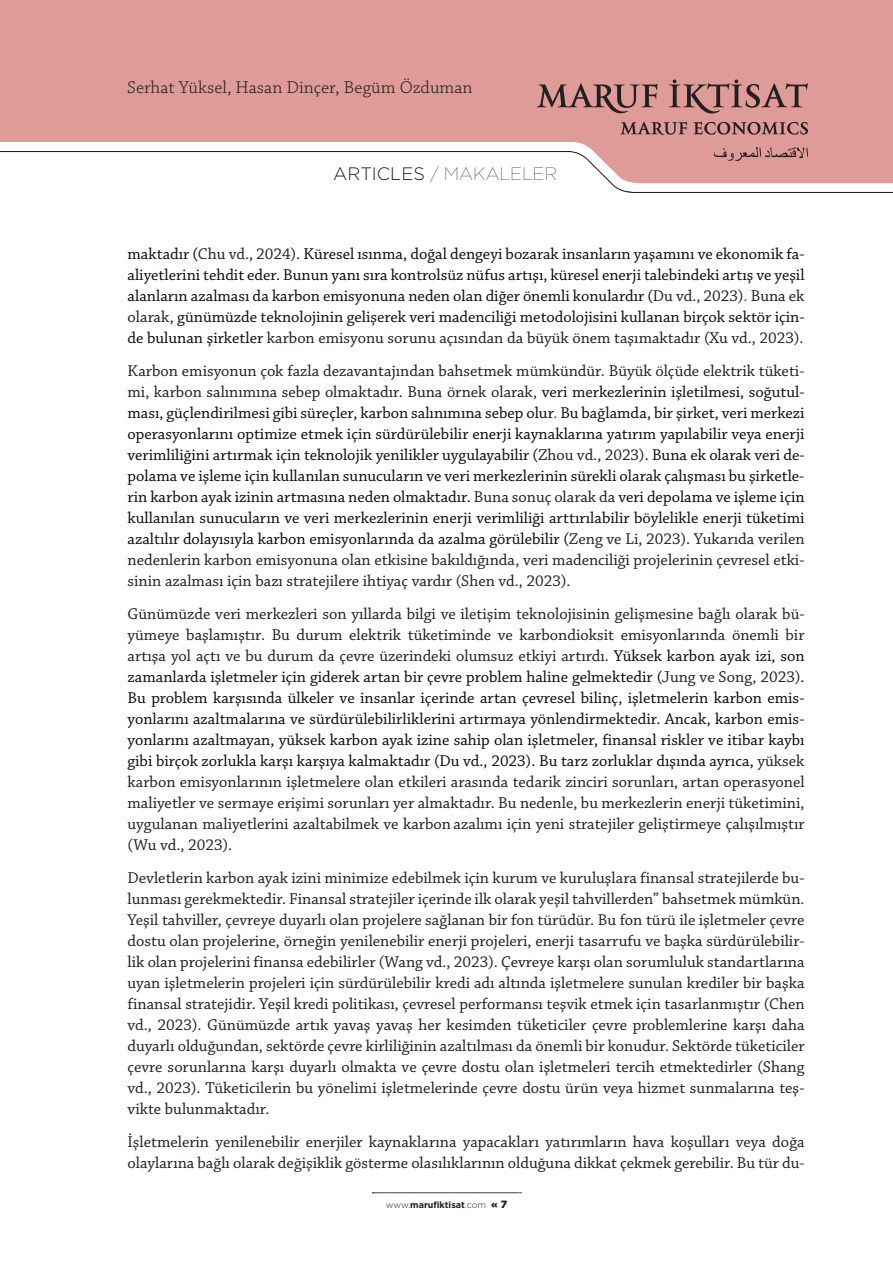
<style>
.page{position:relative;width:893px;height:1263px;background:#fff}
.page>*{position:absolute;margin:0;border:0;box-sizing:border-box;transform-origin:0 0}
.t1{font:18px "Chaparral Pro Light Capt";color:#231f20}
.t2{font:18px "Gotham Thin Tr";color:#231f20}
.t3{font:16.5px/21px "Chaparral Pro";color:#231f20;text-align:justify}
.t4{font:16.5px/21px "Chaparral Pro";color:#0c0c0c;text-align:justify}
.t5{font:9px "Gotham Bold Tr";color:#231f20}
.s1{font-family:"Gotham Light Tr"}
.s2{color:#212121}
.s3{color:#f00}
.s4{color:#231f20}
.s5{color:#0c0c0c}
.s6{font-family:"Gotham Black Tr";font-size:10.5px}
</style>
<div class="page">
<div style="left:0;top:0;width:893px;height:146px;background:#df9b98"></div>
<svg style="left:372px;top:1192px;width:149px;height:1px"></svg>
<svg style="left:537px;top:83px;width:121px;height:30px;background:#ac7978"></svg>
<svg style="left:669px;top:80px;width:139px;height:33px;background:#b47e7c"></svg>
<svg style="left:620px;top:122px;width:67px;height:13px"></svg>
<svg style="left:693px;top:122px;width:115px;height:13px"></svg>
<svg style="left:0;top:146px;width:893px;height:47px"></svg>
<p class="t1" style="left:127px;top:77px;width:347px">Serhat Yüksel, Hasan Dinçer, Begüm Özduman</p>
<p class="t2" style="left:333px;top:165px;width:226px"><span class="s1">ARTICLES</span> / MAKALELER</p>
<p class="t4" style="left:128px;top:244px;width:679px">maktadır (<span class="s2">Chu vd., 2024)</span>. Küresel ısınma, doğal dengeyi bozarak insanların yaşamını ve ekonomik fa&shy;aliyetlerini tehdit eder. Bunun yanı sıra kontrolsüz nüfus artışı, küresel enerji talebindeki artış ve yeşil alanların azalması da karbon emisyonuna neden olan diğer önemli konulardır (<span class="s2">Du vd., 2023)</span><span class="s3">.</span> <span class="s4">Buna ek olarak,</span> günümüzde teknolojinin gelişerek veri madenciliği metodolojisini kullanan birçok sektör için&shy;de bulunan şirketler <span class="s4">karbon emisyonu sorunu açısından da büyük önem taşımaktadır (</span><span class="s2">Xu vd., 2023)</span><span class="s4">.</span></p>
<p class="t4" style="left:128px;top:361px;width:678px"><span class="s4">Karbon emisyonun çok fazla dezavantajından bahsetmek mümkündür. Büyük ölçüde elektrik tüketi&shy;mi, karbon salınımına sebep olmaktadır. Buna örnek olarak,</span> veri merkezlerinin işletilmesi, soğutul&shy;ması, güçlendirilmesi gibi süreçler, karbon salınımına sebep olur<span class="s3">.</span> Bu bağlamda, bir şirket, veri merkezi operasyonlarını optimize etmek için sürdürülebilir enerji kaynaklarına yatırım yapılabilir veya enerji verimliliğini artırmak için teknolojik yenilikler uygulayabilir (<span class="s2">Zhou vd., 2023)</span>. Buna ek olarak veri de&shy;polama ve işleme için kullanılan sunucuların ve veri merkezlerinin sürekli olarak çalışması bu şirketle&shy;rin karbon ayak izinin artmasına neden olmaktadır. <span class="s4">Buna sonuç olarak da</span> veri depolama ve işleme için kullanılan sunucuların ve veri merkezlerinin enerji verimliliği arttırılabilir böylelikle enerji tüketimi azaltılır dolayısıyla karbon emisyonlarında da azalma görülebilir (<span class="s2">Zeng ve Li, 2023)</span>. <span class="s4">Yukarıda verilen nedenlerin karbon emisyonuna olan etkisine bakıldığında, veri madenciliği projelerinin çevresel etki&shy;sinin azalması için bazı stratejilere ihtiyaç vardır (</span><span class="s2">Shen vd., 2023)</span><span class="s4">.</span></p>
<p class="t3" style="left:128px;top:604px;width:678px">Günümüzde veri merkezleri son yıllarda bilgi ve iletişim teknolojisinin gelişmesine bağlı olarak bü&shy;yümeye başlamıştır. Bu durum elektrik tüketiminde ve karbondioksit emisyonlarında önemli bir artışa yol açtı ve bu durum da çevre üzerindeki olumsuz etkiyi artırdı. <span class="s5">Yüksek karbon ayak izi, son zamanlarda işletmeler için giderek artan bir çevre problem haline gelmektedir (</span><span class="s2">Jung ve Song, 2023)</span><span class="s5">.<br>Bu problem karşısında ülkeler ve insanlar içerinde artan çevresel bilinç, işletmelerin karbon emis&shy;yonlarını azaltmalarına ve sürdürülebilirliklerini artırmaya yönlendirmektedir. Ancak, karbon emis&shy;yonlarını azaltmayan, yüksek karbon ayak izine sahip olan işletmeler, finansal riskler ve itibar kaybı gibi birçok zorlukla karşı karşıya kalmaktadır (Du vd., 2023). Bu tarz zorluklar dışında ayrıca,</span> yüksek karbon emisyonlarının işletmelere olan etkileri arasında tedarik zinciri sorunları, artan operasyonel maliyetler ve sermaye erişimi sorunları yer almaktadır. Bu nedenle, bu merkezlerin enerji tüketimini, uygulanan maliyetlerini azaltabilmek ve karbon azalımı için yeni stratejiler geliştirmeye çalışılmıştır (Wu vd., 2023).</p>
<p class="t3" style="left:128px;top:867px;width:678px">Devletlerin karbon ayak izini minimize edebilmek için kurum ve kuruluşlara finansal stratejilerde bu&shy;lunması gerekmektedir. Finansal stratejiler içerinde ilk olarak yeşil tahvillerden” bahsetmek mümkün.<br>Yeşil tahviller, çevreye duyarlı olan projelere sağlanan bir fon türüdür. Bu fon türü ile işletmeler çevre dostu olan projelerine, örneğin yenilenebilir enerji projeleri, enerji tasarrufu ve başka sürdürülebilir&shy;lik olan projelerini finansa edebilirler (<span class="s2">Wang vd., 2023)</span>. Çevreye karşı olan sorumluluk standartlarına uyan işletmelerin projeleri için sürdürülebilir kredi adı altında işletmelere sunulan krediler bir başka finansal stratejidir. Yeşil kredi politikası, çevresel performansı teşvik etmek için tasarlanmıştır (<span class="s2">Chen vd., 2023)</span>. Günümüzde artık yavaş yavaş her kesimden tüketiciler çevre problemlerine karşı daha duyarlı olduğundan, sektörde çevre kirliliğinin azaltılması da önemli bir konudur. Sektörde tüketiciler çevre sorunlarına karşı duyarlı olmakta ve çevre dostu olan işletmeleri tercih etmektedirler (<span class="s2">Shang vd., 2023)</span>. Tüketicilerin bu yönelimi işletmelerinde çevre dostu ürün veya hizmet sunmalarına teş&shy;vikte bulunmaktadır.</p>
<p class="t3" style="left:128px;top:1132px;width:679px">İşletmelerin yenilenebilir enerjiler kaynaklarına yapacakları yatırımların hava koşulları veya doğa olaylarına bağlı olarak değişiklik gösterme olasılıklarının olduğuna dikkat çekmek gerebilir. Bu tür du-</p>
<p class="t5" style="left:386px;top:1199px;width:123px"><span class="s1">www.</span>marufiktisat<span class="s1">.com</span> <span class="s6">« 7</span></p>
</div>
